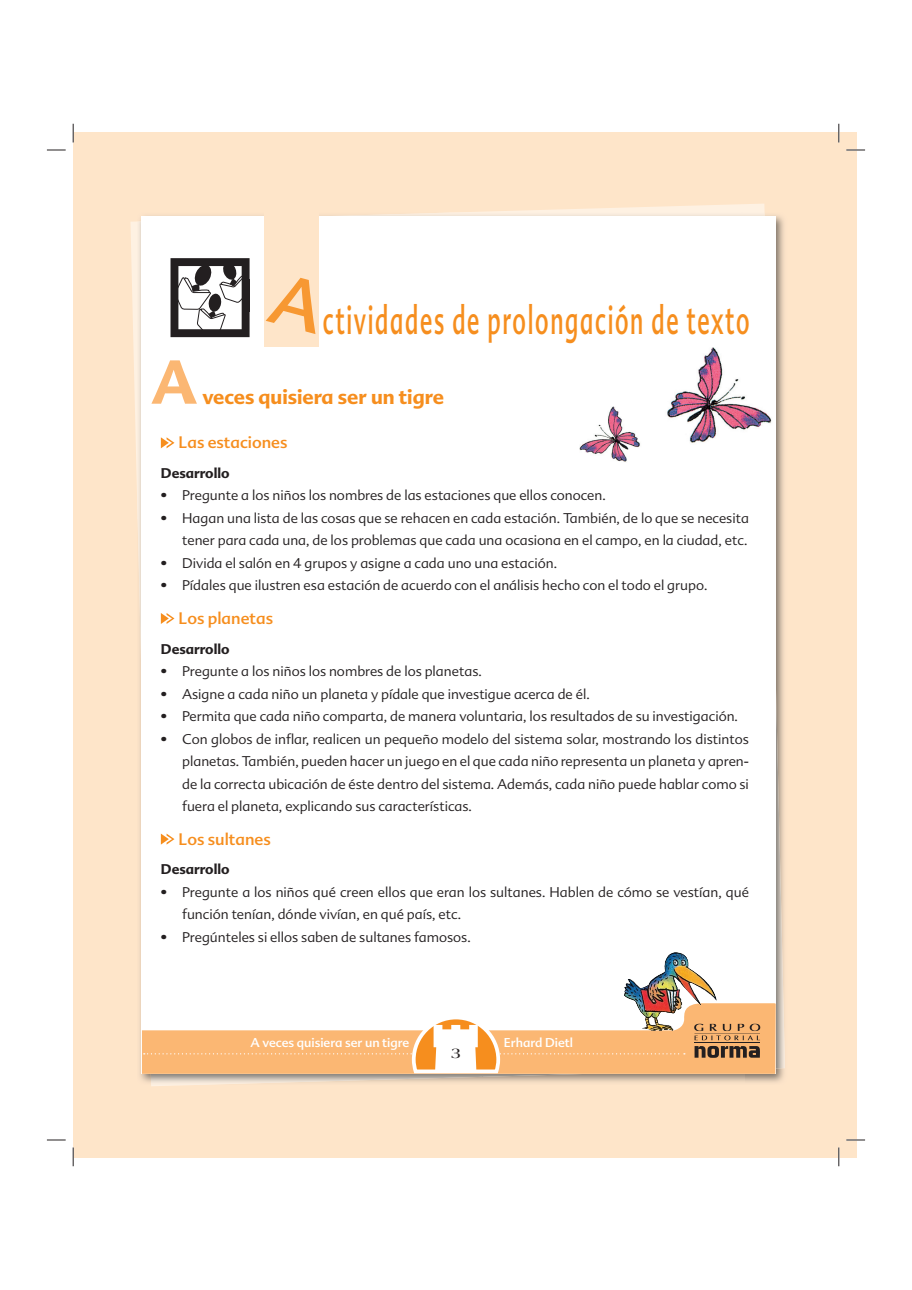
<style>
.page{position:relative;width:912px;height:1290px;background:#fff}
.page>*{position:absolute;margin:0;border:0;box-sizing:border-box;transform-origin:0 0}
.t1{font:700 60px "Advert";color:#fbb773}
.t2{font:39.38px "Advert";letter-spacing:.075em;color:#f68e1e;scale:.57 1}
.t3{font:700 20px "Advert";color:#f68e1e}
.t4{font:16.25px "Advert";color:#f68e1e}
.t5{font:700 15px "Americana Std";color:#231f20}
.t6{font:300 13.75px/22.5px "Advert";color:#231f20;text-align:right}
.t7{font:700 13.75px "Advert";color:#231f20}
.t8{font:12.5px "Advert";color:#fff}
</style>
<div class="page">
<div style="left:73px;top:132px;width:783px;height:1026px;background:#fee5c9"></div>
<svg style="left:130px;top:204px;width:635px;height:882px"></svg>
<img style="left:137px;top:213px;width:647px;height:872px">
<div style="left:141px;top:216px;width:634px;height:858px;background:#fff"></div>
<svg style="left:142px;top:1003px;width:633px;height:73px"></svg>
<div style="left:264px;top:194px;width:55px;height:153px;background:#fee5c9"></div>
<svg style="left:161px;top:437px;width:13px;height:11px"></svg>
<svg style="left:161px;top:613px;width:13px;height:11px"></svg>
<svg style="left:161px;top:834px;width:13px;height:11px"></svg>
<svg style="left:170px;top:258px;width:79px;height:79px"></svg>
<img style="left:623px;top:952px;width:93px;height:79px">
<img style="left:667px;top:348px;width:105px;height:95px">
<img style="left:579px;top:407px;width:61px;height:55px">
<svg style="left:47px;top:149px;width:19px;height:2px"></svg>
<svg style="left:846px;top:149px;width:18px;height:2px"></svg>
<svg style="left:47px;top:1139px;width:19px;height:2px"></svg>
<svg style="left:846px;top:1139px;width:18px;height:2px"></svg>
<svg style="left:72px;top:124px;width:2px;height:18px"></svg>
<svg style="left:72px;top:1147px;width:2px;height:19px"></svg>
<svg style="left:838px;top:124px;width:1px;height:18px"></svg>
<svg style="left:838px;top:1148px;width:1px;height:18px"></svg>
<h2 class="t2" style="left:323px;top:305px;width:749px">ctividades de prolongación de texto</h2>
<h1 class="t1" style="left:151px;top:360px;width:48px">A</h1>
<h3 class="t3" style="left:202px;top:389px;width:243px">veces quisiera ser un tigre</h3>
<p class="t4" style="left:178px;top:436px;width:110px">Las estaciones</p>
<p class="t7" style="left:161px;top:468px;width:70px">Desarrollo</p>
<p class="t6" style="left:161px;top:486px;width:446px">• Pregunte a los niños los nombres de las estaciones que ellos conocen.</p>
<p class="t6" style="left:161px;top:508px;width:589px">• Hagan una lista de las cosas que se rehacen en cada estación. También, de lo que se necesita tener para cada una, de los problemas que cada una ocasiona en el campo, en la ciudad, etc.</p>
<p class="t6" style="left:161px;top:553px;width:397px">• Divida el salón en 4 grupos y asigne a cada uno una estación.</p>
<p class="t6" style="left:161px;top:576px;width:548px">• Pídales que ilustren esa estación de acuerdo con el análisis hecho con el todo el grupo.</p>
<p class="t4" style="left:178px;top:612px;width:96px">Los planetas</p>
<p class="t7" style="left:161px;top:644px;width:70px">Desarrollo</p>
<p class="t6" style="left:161px;top:661px;width:322px">• Pregunte a los niños los nombres de los planetas.</p>
<p class="t6" style="left:161px;top:684px;width:430px">• Asigne a cada niño un planeta y pídale que investigue acerca de él.</p>
<p class="t6" style="left:161px;top:706px;width:578px">• Permita que cada niño comparta, de manera voluntaria, los resultados de su investigación.</p>
<p class="t6" style="left:182px;top:729px;width:568px;text-align:justify;text-indent:-21px">• Con globos de inflar, realicen un pequeño modelo del sistema solar, mostrando los distintos planetas. También, pueden hacer un juego en el que cada niño representa un planeta y apren&shy;de la correcta ubicación de éste dentro del sistema. Además, cada niño puede hablar como si fuera el planeta, explicando sus características.</p>
<p class="t4" style="left:178px;top:833px;width:94px">Los sultanes</p>
<p class="t7" style="left:161px;top:864px;width:70px">Desarrollo</p>
<p class="t6" style="left:182px;top:882px;width:568px;text-align:left;text-indent:-21px">• Pregunte a los niños qué creen ellos que eran los sultanes. Hablen de cómo se vestían, qué función tenían, dónde vivían, en qué país, etc.</p>
<p class="t6" style="left:161px;top:927px;width:311px">• Pregúnteles si ellos saben de sultanes famosos.</p>
<p class="t8" style="left:250px;top:1037px;width:160px">A veces quisiera ser un tigre</p>
<p class="t8" style="left:504px;top:1037px;width:71px">Erhard Dietl</p>
<p class="t5" style="left:451px;top:1047px;width:11px">3</p>
</div>
